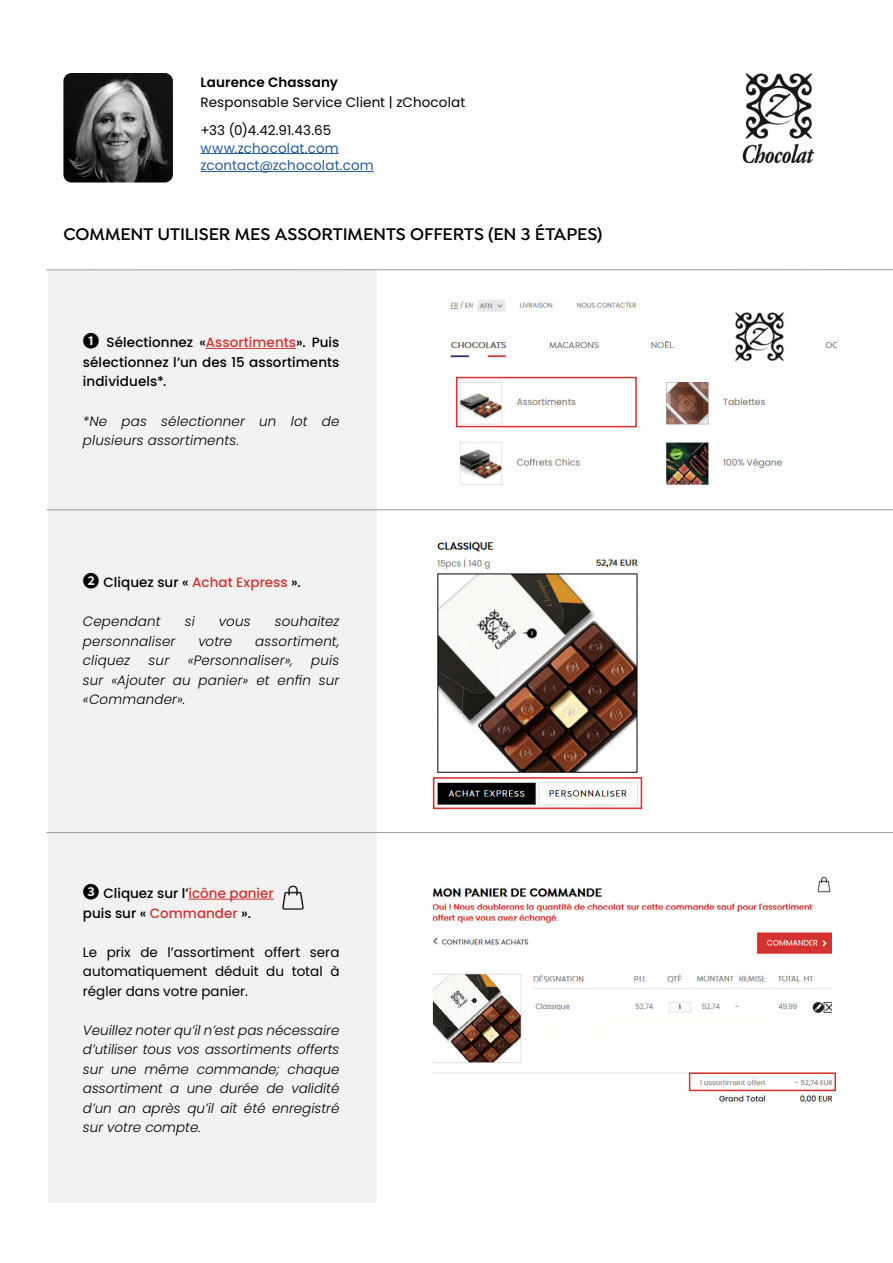
<style>
.page{position:relative;width:893px;height:1263px;background:#fff}
.page>*{position:absolute;margin:0;border:0;box-sizing:border-box;transform-origin:0 0}
.t1{font:600 18px "Isidora";letter-spacing:-.005em;color:#000}
.t2{font:italic 300 13.5px/19.5px "Poppins";letter-spacing:.01em;color:#000;text-align:justify}
.t3{font:500 13.5px/19.5px "Poppins";letter-spacing:.005em;color:#000;text-align:justify}
.t4{font:13.5px/19.5px "Poppins";color:#000;text-align:justify}
.t5{font:13.5px/18px "Poppins";letter-spacing:.01em;color:#275b9b}
.t6{font:600 13.5px "Poppins";letter-spacing:.01em;color:#000}
.s1{font-family:"Source Han Sans TW";font-weight:700;font-size:16.5px}
.s2{color:#d43230}
</style>
<div class="page">
<img style="left:432px;top:888px;width:400px;height:215px">
<img style="left:450px;top:300px;width:386px;height:185px">
<div style="left:48px;top:270px;width:328px;height:933px;background:#f2f2f2"></div>
<img style="left:742px;top:73px;width:73px;height:90px">
<img style="left:63px;top:73px;width:110px;height:109px">
<div style="left:456px;top:377px;width:181px;height:50px;border:2px solid #d73230"></div>
<div style="left:689px;top:1072px;width:147px;height:19px;border:2px solid #d73230"></div>
<hr style="left:46px;top:509px;width:847px;height:1px;background:#9c9c9c">
<hr style="left:46px;top:269px;width:847px;height:1px;background:#9c9c9c">
<hr style="left:46px;top:832px;width:847px;height:1px;background:#9c9c9c">
<img style="left:432px;top:541px;width:211px;height:269px">
<div style="left:433px;top:777px;width:209px;height:32px;border:2px solid #d73230"></div>
<img style="left:282px;top:885px;width:22px;height:25px">
<img style="left:816px;top:877px;width:16px;height:15px">
<hr style="left:206px;top:348px;width:90px;height:1px;background:#d43230">
<hr style="left:189px;top:899px;width:85px;height:1px;background:#d43230">
<hr style="left:201px;top:153px;width:138px;height:1px;background:#275b9b">
<hr style="left:201px;top:171px;width:173px;height:1px;background:#275b9b">
<p class="t6" style="left:201px;top:75px;width:139px">Laurence Chassany</p>
<p class="t4" style="left:201px;top:89px;width:266px;line-height:27.3px">Responsable Service Client | zChocolat +33 (0)4.42.91.43.65</p>
<p class="t5" style="left:201px;top:139px;width:175px">www.zchocolat.com zcontact@zchocolat.com</p>
<h1 class="t1" style="left:63px;top:223px;width:540px">COMMENT UTILISER MES ASSORTIMENTS OFFERTS (EN 3 ÉTAPES)</h1>
<p class="t3" style="left:83px;top:333px;width:258px"><span class="s1">❶</span> Sélectionnez «<span class="s2">Assortiments</span>». Puis sélectionnez l’un des 15 assortiments individuels*.</p>
<p class="t2" style="left:83px;top:411px;width:258px">*Ne pas sélectionner un lot de plusieurs assortiments.</p>
<p class="t3" style="left:83px;top:573px;width:219px"><span class="s1">❷</span> Cliquez sur « <span class="s2">Achat Express</span> ».</p>
<p class="t2" style="left:83px;top:612px;width:79px">Cependant</p>
<p class="t2" style="left:185px;top:612px;width:12px">si</p>
<p class="t2" style="left:219px;top:612px;width:33px">vous</p>
<p class="t2" style="left:275px;top:612px;width:66px">souhaitez</p>
<p class="t2" style="left:83px;top:631px;width:94px">personnaliser</p>
<p class="t2" style="left:198px;top:631px;width:36px">votre</p>
<p class="t2" style="left:255px;top:631px;width:86px">assortiment,</p>
<p class="t2" style="left:83px;top:651px;width:49px">cliquez</p>
<p class="t2" style="left:149px;top:651px;width:22px">sur</p>
<p class="t2" style="left:188px;top:651px;width:107px">«Personnaliser»,</p>
<p class="t2" style="left:83px;top:651px;width:258px;text-indent:228px">puis sur «Ajouter au panier» et enfin sur «Commander».</p>
<p class="t3" style="left:83px;top:884px;width:192px"><span class="s1">❸</span> Cliquez sur l’<span class="s2">icône panier </span>puis sur « <span class="s2">Commander</span> ».</p>
<p class="t4" style="left:83px;top:942px;width:258px">Le prix de l’assortiment offert sera automatiquement déduit du total à régler dans votre panier.</p>
<p class="t2" style="left:83px;top:1020px;width:258px">Veuillez noter qu’il n’est pas nécessaire d’utiliser tous vos assortiments offerts sur une même commande; chaque assortiment a une durée de validité d’un an après qu’il ait été enregistré sur votre compte.</p>
</div>
